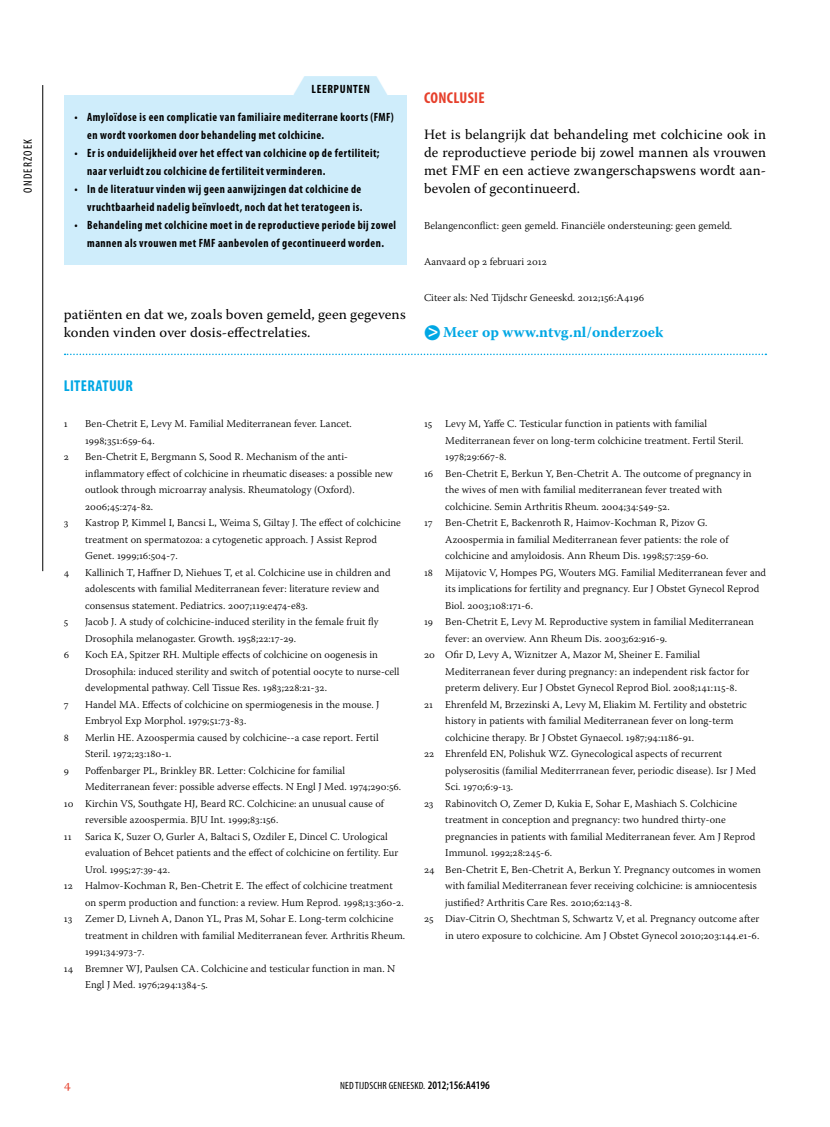
<style>
.page{position:relative;width:830px;height:1127px;background:#fff}
.page>*{position:absolute;margin:0;border:0;box-sizing:border-box;transform-origin:0 0}
.t1{font:700 condensed 15.75px "Myriad Pro";letter-spacing:.02em;color:#00a7e4}
.t2{font:700 condensed 15.75px "Myriad Pro";letter-spacing:.02em;color:#e6402c}
.t3{font:700 15px "Warnock Pro";letter-spacing:.005em;color:#00a7e4}
.t4{font:14.25px/18px "Warnock Pro";letter-spacing:.005em;color:#000}
.t5{font:13.5px "Warnock Pro";color:#e6402c}
.t6{font:700 condensed 12px/18px "Myriad Pro";letter-spacing:.045em;color:#000;scale:.94 1}
.t7{font:700 condensed 12px "Myriad Pro";letter-spacing:.045em;color:#000}
.t8{font:condensed 12px "Myriad Pro";letter-spacing:.1em;color:#000}
.t9{font:300 10.5px/16.5px "Warnock Pro";letter-spacing:.005em;color:#000}
.t10{font:condensed 10.5px "Myriad Pro";letter-spacing:.02em;color:#000}
.s1{color:#fff}
.s2{font-family:"Myriad Pro";font-stretch:condensed;font-size:18px;color:#fff}
.s3{font-weight:600;font-size:11.55px}
</style>
<div class="page">
<hr style="left:42px;top:85px;width:1px;height:486px;background:#000">
<div style="left:64px;top:96px;width:342px;height:169px;background:#cfedfb"></div>
<div style="left:293px;top:76px;width:94px;height:21px;background:#cfedfb"></div>
<svg style="left:65px;top:354px;width:701px;height:1px"></svg>
<svg style="left:387px;top:76px;width:12px;height:20px"></svg>
<p class="t8" style="left:21px;top:193px;width:55px;rotate:-90deg">ONDERZOEK</p>
<p class="t7" style="left:280px;top:82px;width:91px"><span class="s1">▼</span> Leerpunten</p>
<p class="t6" style="left:87px;top:108px;width:327px;text-indent:-13px">• Amyloïdose is een complicatie van familiaire mediterrane koorts (FMF) en wordt voorkomen door behandeling met colchicine.</p>
<p class="t6" style="left:87px;top:144px;width:312px;text-indent:-13px">• Er is onduidelijkheid over het effect van colchicine op de fertiliteit; naar verluidt zou colchicine de fertiliteit verminderen.</p>
<p class="t6" style="left:74px;top:180px;width:308px;text-align:right">• In de literatuur vinden wij geen aanwijzingen dat colchicine de vruchtbaarheid nadelig beïnvloedt, noch dat het teratogeen is.</p>
<p class="t6" style="left:74px;top:216px;width:343px;text-align:center">• Behandeling met colchicine moet in de reproductieve periode bij zowel mannen als vrouwen met FMF aanbevolen of gecontinueerd worden.</p>
<h3 class="t4" style="left:64px;top:305px;width:343px">patiënten en dat we, zoals boven gemeld, geen gegevens konden vinden over dosis-effectrelaties.</h3>
<h1 class="t1" style="left:64px;top:377px;width:68px">Literatuur</h1>
<p class="t9" style="left:64px;top:415px;width:5px">1</p>
<p class="t9" style="left:85px;top:415px;width:268px">Ben-Chetrit E, Levy M. Familial Mediterranean fever. Lancet.<br>1998;351:659-64.</p>
<p class="t9" style="left:64px;top:448px;width:7px">2</p>
<p class="t9" style="left:85px;top:448px;width:309px">Ben-Chetrit E, Bergmann S, Sood R. Mechanism of the anti&shy;inflammatory effect of colchicine in rheumatic diseases: a possible new outlook through microarray analysis. Rheumatology (Oxford).<br>2006;45:274-82.</p>
<p class="t9" style="left:64px;top:514px;width:6px">3</p>
<p class="t9" style="left:85px;top:514px;width:317px">Kastrop P, Kimmel I, Bancsi L, Weima S, Giltay J. The effect of colchicine treatment on spermatozoa: a cytogenetic approach. J Assist Reprod<br>Genet. 1999;16:504-7.</p>
<p class="t9" style="left:64px;top:564px;width:7px">4</p>
<p class="t9" style="left:85px;top:564px;width:307px">Kallinich T, Haffner D, Niehues T, et al. Colchicine use in children and adolescents with familial Mediterranean fever: literature review and consensus statement. Pediatrics. 2007;119:e474-e83.</p>
<p class="t9" style="left:64px;top:613px;width:6px">5</p>
<p class="t9" style="left:85px;top:613px;width:295px">Jacob J. A study of colchicine-induced sterility in the female fruit fly<br>Drosophila melanogaster. Growth. 1958;22:17-29.</p>
<p class="t9" style="left:64px;top:646px;width:7px">6</p>
<p class="t9" style="left:85px;top:646px;width:316px">Koch EA, Spitzer RH. Multiple effects of colchicine on oogenesis in<br>Drosophila: induced sterility and switch of potential oocyte to nurse-cell developmental pathway. Cell Tissue Res. 1983;228:21-32.</p>
<p class="t9" style="left:64px;top:696px;width:6px">7</p>
<p class="t9" style="left:85px;top:696px;width:296px">Handel MA. Effects of colchicine on spermiogenesis in the mouse. J<br>Embryol Exp Morphol. 1979;51:73-83.</p>
<p class="t9" style="left:64px;top:729px;width:7px">8</p>
<p class="t9" style="left:85px;top:729px;width:295px">Merlin HE. Azoospermia caused by colchicine--a case report. Fertil<br>Steril. 1972;23:180-1.</p>
<p class="t9" style="left:64px;top:762px;width:7px">9</p>
<p class="t9" style="left:85px;top:762px;width:261px">Poffenbarger PL, Brinkley BR. Letter: Colchicine for familial</p>
<p class="t9" style="left:85px;top:778px;width:317px">Mediterranean fever: possible adverse effects. N Engl J Med. 1974;290:56.</p>
<p class="t9" style="left:64px;top:795px;width:321px">10 Kirchin VS, Southgate HJ, Beard RC. Colchicine: an unusual cause of</p>
<p class="t9" style="left:85px;top:811px;width:195px">reversible azoospermia. BJU Int. 1999;83:156.</p>
<p class="t9" style="left:64px;top:828px;width:9px">11</p>
<p class="t9" style="left:85px;top:828px;width:304px">Sarica K, Suzer O, Gurler A, Baltaci S, Ozdiler E, Dincel C. Urological</p>
<p class="t9" style="left:85px;top:844px;width:314px">evaluation of Behcet patients and the effect of colchicine on fertility. Eur</p>
<p class="t9" style="left:85px;top:861px;width:86px">Urol. 1995;27:39-42.</p>
<p class="t9" style="left:64px;top:877px;width:330px">12 Halmov-Kochman R, Ben-Chetrit E. The effect of colchicine treatment</p>
<p class="t9" style="left:85px;top:894px;width:320px">on sperm production and function: a review. Hum Reprod. 1998;13:360-2.</p>
<p class="t9" style="left:64px;top:910px;width:331px">13 Zemer D, Livneh A, Danon YL, Pras M, Sohar E. Long-term colchicine</p>
<p class="t9" style="left:85px;top:927px;width:321px">treatment in children with familial Mediterranean fever. Arthritis Rheum.</p>
<p class="t9" style="left:85px;top:943px;width:61px">1991;34:973-7.</p>
<p class="t9" style="left:64px;top:960px;width:333px">14 Bremner WJ, Paulsen CA. Colchicine and testicular function in man. N</p>
<p class="t9" style="left:85px;top:976px;width:124px">Engl J Med. 1976;294:1384-5.</p>
<h1 class="t2" style="left:424px;top:89px;width:62px">Conclusie</h1>
<h3 class="t4" style="left:424px;top:125px;width:343px;text-align:justify">Het is belangrijk dat behandeling met colchicine ook in de reproductieve periode bij zowel mannen als vrouwen met FMF en een actieve zwangerschapswens wordt aan&shy;bevolen of gecontinueerd.</h3>
<p class="t9" style="left:424px;top:217px;width:309px">Belangenconflict: geen gemeld. Financiële ondersteuning: geen gemeld.</p>
<p class="t9" style="left:424px;top:253px;width:124px">Aanvaard op 2 februari 2012</p>
<p class="t9" style="left:424px;top:289px;width:221px">Citeer als: Ned Tijdschr Geneeskd. 2012;156:A4196</p>
<h2 class="t3" style="left:424px;top:323px;width:241px">●<span class="s2">&gt;</span> Meer op www.ntvg.nl/onderzoek</h2>
<p class="t9" style="left:424px;top:415px;width:284px">15 Levy M, Yaffe C. Testicular function in patients with familial</p>
<p class="t9" style="left:445px;top:432px;width:299px">Mediterranean fever on long-term colchicine treatment. Fertil Steril.</p>
<p class="t9" style="left:445px;top:448px;width:63px">1978;29:667-8.</p>
<p class="t9" style="left:424px;top:465px;width:329px">16 Ben-Chetrit E, Berkun Y, Ben-Chetrit A. The outcome of pregnancy in</p>
<p class="t9" style="left:445px;top:481px;width:278px">the wives of men with familial mediterranean fever treated with</p>
<p class="t9" style="left:445px;top:498px;width:226px">colchicine. Semin Arthritis Rheum. 2004;34:549-52.</p>
<p class="t9" style="left:424px;top:514px;width:285px">17 Ben-Chetrit E, Backenroth R, Haimov-Kochman R, Pizov G.</p>
<p class="t9" style="left:445px;top:531px;width:284px">Azoospermia in familial Mediterranean fever patients: the role of</p>
<p class="t9" style="left:445px;top:547px;width:265px">colchicine and amyloidosis. Ann Rheum Dis. 1998;57:259-60.</p>
<p class="t9" style="left:424px;top:564px;width:343px">18 Mijatovic V, Hompes PG, Wouters MG. Familial Mediterranean fever and</p>
<p class="t9" style="left:445px;top:580px;width:315px">its implications for fertility and pregnancy. Eur J Obstet Gynecol Reprod</p>
<p class="t9" style="left:445px;top:597px;width:89px">Biol. 2003;108:171-6.</p>
<p class="t9" style="left:424px;top:613px;width:331px">19 Ben-Chetrit E, Levy M. Reproductive system in familial Mediterranean</p>
<p class="t9" style="left:445px;top:630px;width:223px">fever: an overview. Ann Rheum Dis. 2003;62:916-9.</p>
<p class="t9" style="left:424px;top:646px;width:277px">20 Ofir D, Levy A, Wiznitzer A, Mazor M, Sheiner E. Familial</p>
<p class="t9" style="left:445px;top:663px;width:305px">Mediterranean fever during pregnancy: an independent risk factor for</p>
<p class="t9" style="left:445px;top:679px;width:293px">preterm delivery. Eur J Obstet Gynecol Reprod Biol. 2008;141:115-8.</p>
<p class="t9" style="left:424px;top:696px;width:324px">21 Ehrenfeld M, Brzezinski A, Levy M, Eliakim M. Fertility and obstetric</p>
<p class="t9" style="left:445px;top:712px;width:289px">history in patients with familial Mediterranean fever on long-term</p>
<p class="t9" style="left:445px;top:729px;width:250px">colchicine therapy. Br J Obstet Gynaecol. 1987;94:1186-91.</p>
<p class="t9" style="left:424px;top:745px;width:300px">22 Ehrenfeld EN, Polishuk WZ. Gynecological aspects of recurrent</p>
<p class="t9" style="left:445px;top:762px;width:312px">polyserositis (familial Mediterrranean fever, periodic disease). Isr J Med</p>
<p class="t9" style="left:445px;top:778px;width:69px">Sci. 1970;6:9-13.</p>
<p class="t9" style="left:424px;top:795px;width:314px">23 Rabinovitch O, Zemer D, Kukia E, Sohar E, Mashiach S. Colchicine</p>
<p class="t9" style="left:445px;top:811px;width:282px">treatment in conception and pregnancy: two hundred thirty-one</p>
<p class="t9" style="left:445px;top:828px;width:311px">pregnancies in patients with familial Mediterranean fever. Am J Reprod</p>
<p class="t9" style="left:445px;top:844px;width:108px">Immunol. 1992;28:245-6.</p>
<p class="t9" style="left:424px;top:861px;width:338px">24 Ben-Chetrit E, Ben-Chetrit A, Berkun Y. Pregnancy outcomes in women</p>
<p class="t9" style="left:445px;top:877px;width:313px">with familial Mediterranean fever receiving colchicine: is amniocentesis</p>
<p class="t9" style="left:445px;top:894px;width:188px">justified? Arthritis Care Res. 2010;62:143-8.</p>
<p class="t9" style="left:424px;top:910px;width:337px">25 Diav-Citrin O, Shechtman S, Schwartz V, et al. Pregnancy outcome after</p>
<p class="t9" style="left:445px;top:927px;width:315px">in utero exposure to colchicine. Am J Obstet Gynecol 2010;203:144.e1-6.</p>
<p class="t5" style="left:64px;top:1076px;width:9px">4</p>
<p class="t10" style="left:340px;top:1080px;width:151px">NED TIJDSCHR GENEESKD. <span class="s3">2012;156:A4196</span></p>
</div>
